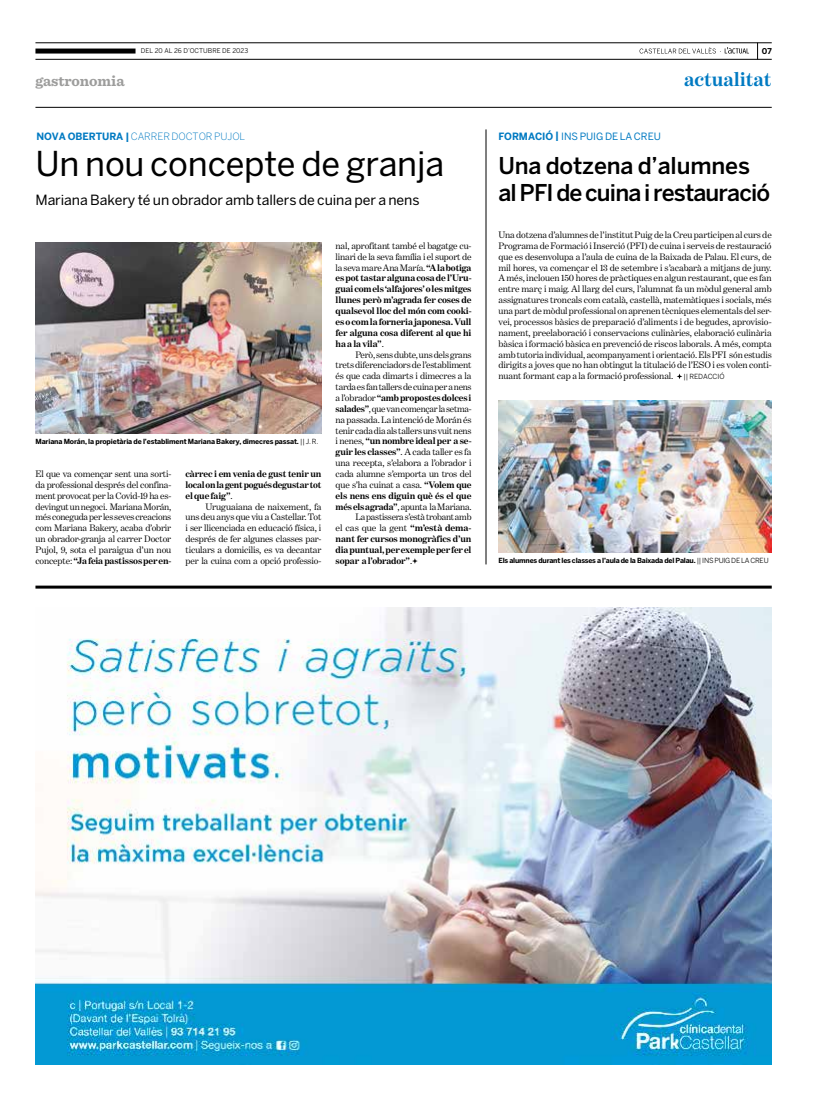
<style>
.page{position:relative;width:820px;height:1106px;background:#fff}
.page>*{position:absolute;margin:0;border:0;box-sizing:border-box;transform-origin:0 0}
.t1{font:34px "Benton Sans";letter-spacing:-.005em;color:#000}
.t2{font:500 23px/27px "Benton Sans";letter-spacing:-.035em;color:#000}
.t3{font:700 20px "Benton Modern One";letter-spacing:-.005em;color:#007ac2}
.t4{font:700 15px "Sentinel";letter-spacing:-.005em;color:#9d9d9c}
.t5{font:14px "Benton Sans";letter-spacing:-.005em;color:#000}
.t6{font:300 10px "Benton Sans";letter-spacing:-.005em;color:#007ac2}
.t7{font:10px "Benton Sans";letter-spacing:-.005em;color:#007ac2}
.t8{font:9.5px/10.9px "Benton Modern One";letter-spacing:-.015em;color:#000;text-align:justify}
.t9{font:700 9.5px/10.9px "Benton Modern One";letter-spacing:-.015em;color:#000;text-align:justify}
.t10{font:700 8px "Benton Sans";color:#000}
.t11{font:700 7px "Benton Sans";letter-spacing:-.02em;color:#000}
.t12{font:6.5px "Benton Sans";letter-spacing:.005em;color:#000}
.s1{font-weight:700}
.s2{font-weight:400}
.s3{font-family:"Benton Sans";font-size:7px}
</style>
<div class="page">
<svg style="left:757px;top:44px;width:1px;height:15px"></svg>
<svg style="left:639px;top:47px;width:109px;height:7px"></svg>
<hr style="left:35px;top:107px;width:736px;height:1px;background:#000">
<hr style="left:35px;top:43px;width:736px;height:1px;background:#000">
<hr style="left:35px;top:59px;width:736px;height:1px;background:#000">
<div style="left:35px;top:49px;width:100px;height:5px;background:#000"></div>
<img style="left:35px;top:607px;width:736px;height:457px">
<hr style="left:35px;top:585px;width:736px;height:3px;background:#000">
<hr style="left:485px;top:129px;width:1px;height:435px;background:#000">
<svg style="left:677px;top:373px;width:5px;height:6px"></svg>
<img style="left:498px;top:401px;width:273px;height:152px">
<img style="left:35px;top:242px;width:286px;height:191px">
<svg style="left:412px;top:558px;width:5px;height:6px"></svg>
<h3 class="t4" style="left:35px;top:69px;width:91px">gastronomia</h3>
<p class="t12" style="left:141px;top:47px;width:109px">DEL 20 AL 26 D’OCTUBRE DE 2023</p>
<p class="t10" style="left:761px;top:46px;width:11px">07</p>
<h3 class="t3" style="left:684px;top:68px;width:89px">actualitat</h3>
<p class="t6" style="left:36px;top:131px;width:210px"><span class="s1">NOVA OBERTURA |</span> CARRER DOCTOR PUJOL</p>
<h1 class="t1" style="left:35px;top:144px;width:410px">Un nou concepte de granja</h1>
<h3 class="t5" style="left:35px;top:192px;width:385px">Mariana Bakery té un obrador amb tallers de cuina per a nens</h3>
<p class="t11" style="left:35px;top:437px;width:284px">Mariana Morán, la propietària de l’establiment Mariana Bakery, dimecres passat. <span class="s2">|| J. R.</span></p>
<p class="t9" style="left:185px;top:468px;width:137px">càrrec i em venia de gust tenir un local on la gent pogués degustar tot el que faig”<span class="s2">.</span></p>
<p class="t8" style="left:185px;top:501px;width:137px;text-indent:20px">Uruguaiana de naixement, fa uns deu anys que viu a Castellar. Tot i ser llicenciada en educació física, i després de fer algunes classes par&shy;ticulars a domicilis, es va decantar per la cuina com a opció professio-</p>
<p class="t8" style="left:35px;top:468px;width:137px">El que va començar sent una sorti&shy;da professional després del confina&shy;ment provocat per la Covid-19 ha es&shy;devingut un negoci. Mariana Morán, més coneguda per les seves creacions com Mariana Bakery, acaba d’obrir un obrador-granja al carrer Doctor Pujol, 9, sota el paraigua d’un nou concepte: <span class="s1">“Ja feia pastissos per en-</span></p>
<p class="t9" style="left:335px;top:240px;width:137px"><span class="s2">nal, aprofitant també el bagatge cu&shy;linari de la seva família i el suport de la seva mare Ana María.</span> “A la botiga es pot tastar alguna cosa de l’Uru&shy;guai com els ‘alfajores’ o les mitges llunes però m’agrada fer coses de qualsevol lloc del món com cooki&shy;es o com la forneria japonesa. Vull fer alguna cosa diferent al que hi ha a la vila”<span class="s2">.</span></p>
<p class="t8" style="left:355px;top:349px;width:118px">Però, sens dubte, uns dels grans</p>
<p class="t8" style="left:335px;top:360px;width:137px">trets diferenciadors de l’establiment</p>
<p class="t8" style="left:335px;top:370px;width:137px">és que cada dimarts i dimecres a la</p>
<p class="t8" style="left:335px;top:381px;width:137px">tarda es fan tallers de cuina per a nens</p>
<p class="t9" style="left:335px;top:392px;width:137px"><span class="s2">a l’obrador</span> “amb propostes dolces i</p>
<p class="t8" style="left:335px;top:403px;width:137px"><span class="s1">salades”</span>, que van començar la setma-</p>
<p class="t8" style="left:335px;top:414px;width:137px">na passada. La intenció de Morán és</p>
<p class="t8" style="left:335px;top:425px;width:137px">tenir cada dia als tallers uns vuit nens</p>
<p class="t9" style="left:335px;top:435px;width:137px"><span class="s2">i nenes,</span> “un nombre ideal per a se-</p>
<p class="t8" style="left:335px;top:446px;width:137px"><span class="s1">guir les classes”</span>. A cada taller es fa</p>
<p class="t8" style="left:335px;top:457px;width:137px">una recepta, s’elabora a l’obrador i</p>
<p class="t8" style="left:335px;top:468px;width:137px">cada alumne s’emporta un tros del</p>
<p class="t8" style="left:335px;top:479px;width:137px">que s’ha cuinat a casa. <span class="s1">“Volem que</span></p>
<p class="t9" style="left:335px;top:490px;width:137px">els nens ens diguin què és el que</p>
<p class="t8" style="left:335px;top:501px;width:137px"><span class="s1">més els agrada”</span>, apunta la Mariana.</p>
<p class="t8" style="left:355px;top:512px;width:117px">La pastissera s’està trobant amb</p>
<p class="t8" style="left:335px;top:522px;width:137px">el cas que la gent <span class="s1">“m’està dema-</span></p>
<p class="t9" style="left:335px;top:533px;width:137px">nant fer cursos monogràfics d’un</p>
<p class="t9" style="left:335px;top:544px;width:137px">dia puntual, per exemple per fer el</p>
<p class="t9" style="left:335px;top:555px;width:78px">sopar a l’obrador”<span class="s2">.</span></p>
<p class="t7" style="left:498px;top:131px;width:164px"><span class="s1">FORMACIÓ |</span> INS PUIG DE LA CREU</p>
<h2 class="t2" style="left:498px;top:151px;width:273px">Una dotzena d’alumnes al PFI de cuina i restauració</h2>
<p class="t8" style="left:498px;top:229px;width:275px">Una dotzena d’alumnes de l’institut Puig de la Creu participen al curs de Programa de Formació i Inserció (PFI) de cuina i serveis de restauració que es desenvolupa a l’aula de cuina de la Baixada de Palau. El curs, de mil hores, va començar el 13 de setembre i s’acabarà a mitjans de juny.<br>A més, inclouen 150 hores de pràctiques en algun restaurant, que es fan entre març i maig. Al llarg del curs, l’alumnat fa un mòdul general amb assignatures troncals com català, castellà, matemàtiques i socials, més una part de mòdul professional on aprenen tècniques elementals del ser&shy;vei, processos bàsics de preparació d’aliments i de begudes, aprovisio&shy;nament, preelaboració i conservacions culinàries, elaboració culinària bàsica i formació bàsica en prevenció de riscos laborals. A més, compta amb tutoria individual, acompanyament i orientació. Els PFI són estudis dirigits a joves que no han obtingut la titulació de l’ESO i es volen conti&shy;nuant formant cap a la formació professional. <span class="s3">|| REDACCIÓ</span></p>
<p class="t11" style="left:498px;top:557px;width:271px">Els alumnes durant les classes a l’aula de la Baixada del Palau. <span class="s2">|| INS PUIG DE LA CREU</span></p>
</div>
